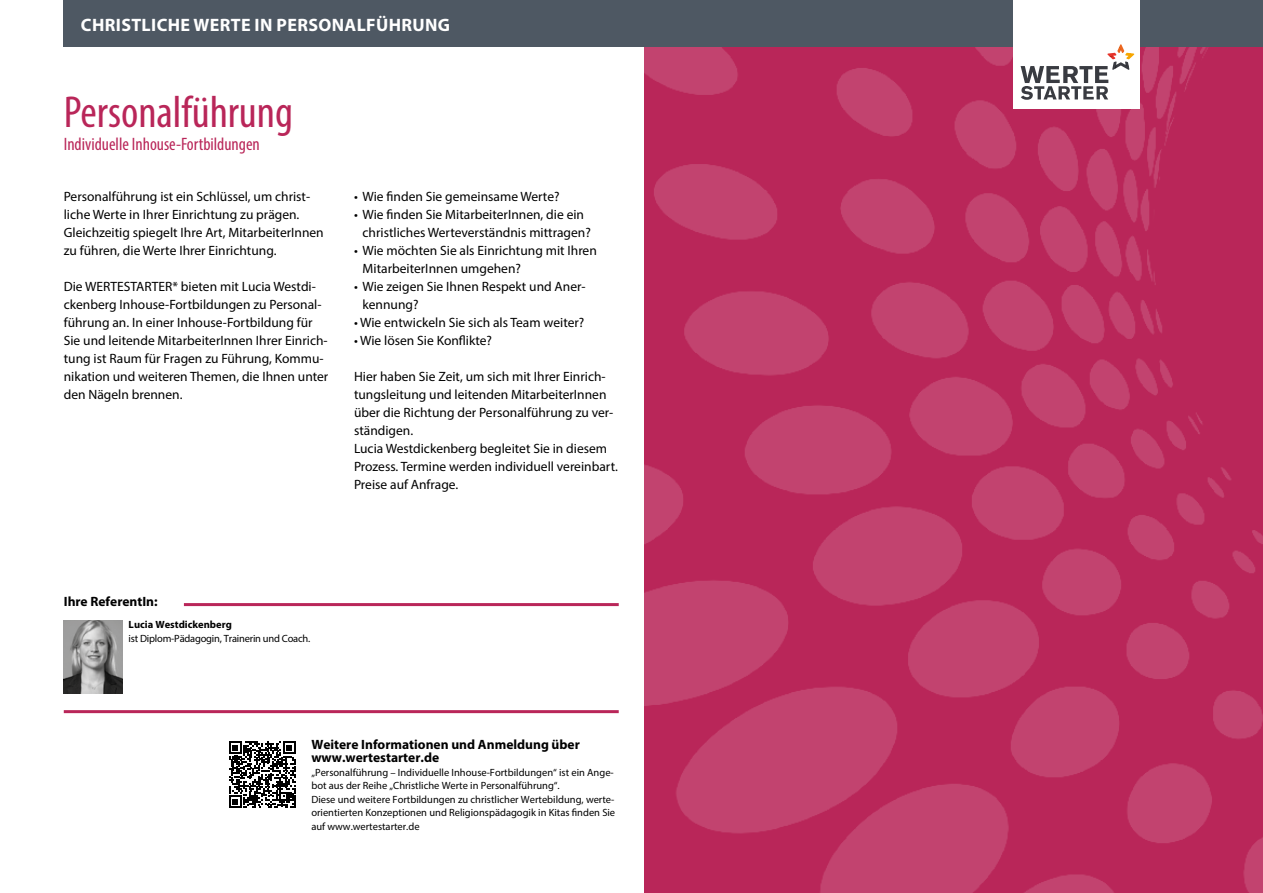
<style>
.page{position:relative;width:1263px;height:893px;background:#fff}
.page>*{position:absolute;margin:0;border:0;box-sizing:border-box;transform-origin:0 0}
.t1{font:condensed 45px "Myriad Pro";color:#b92659}
.t2{font:700 18px "Myriad Pro";letter-spacing:.02em;color:#fff}
.t3{font:condensed 18px "Myriad Pro";color:#b92659}
.t4{font:13.5px/18px "Myriad Pro";color:#000}
.t5{font:700 13.5px/13.5px "Myriad Pro";color:#000}
.t6{font:10.5px/13.5px "Myriad Pro";color:#000}
.t7{font:10.5px "Myriad Pro";letter-spacing:-.02em;color:#000}
.t8{font:700 10.5px "Myriad Pro";color:#000}
</style>
<div class="page">
<img style="left:644px;top:47px;width:619px;height:846px">
<div style="left:64px;top:0;width:1199px;height:47px;background:#4e5863"></div>
<svg style="left:229px;top:741px;width:66px;height:67px"></svg>
<div style="left:1013px;top:0;width:127px;height:108px;background:#fff"></div>
<svg style="left:1020px;top:44px;width:114px;height:56px"></svg>
<img style="left:64px;top:620px;width:58px;height:73px">
<hr style="left:184px;top:603px;width:435px;height:3px;background:#b92659">
<hr style="left:64px;top:710px;width:555px;height:3px;background:#b92659">
<h2 class="t2" style="left:81px;top:13px;width:371px">CHRISTLICHE WERTE IN PERSONALFÜHRUNG</h2>
<h1 class="t1" style="left:64px;top:85px;width:231px">Personalführung</h1>
<h2 class="t3" style="left:64px;top:133px;width:198px">Individuelle Inhouse-Fortbildungen</h2>
<p class="t4" style="left:64px;top:187px;width:261px">Personalführung ist ein Schlüssel, um christ&shy;liche Werte in Ihrer Einrichtung zu prägen.<br>Gleichzeitig spiegelt Ihre Art, MitarbeiterInnen zu führen, die Werte Ihrer Einrichtung.</p>
<p class="t4" style="left:64px;top:277px;width:266px">Die WERTESTARTER* bieten mit Lucia Westdi&shy;ckenberg Inhouse-Fortbildungen zu Personal&shy;führung an. In einer Inhouse-Fortbildung für Sie und leitende MitarbeiterInnen Ihrer Einrich&shy;tung ist Raum für Fragen zu Führung, Kommu&shy;nikation und weiteren Themen, die Ihnen unter den Nägeln brennen.</p>
<p class="t4" style="left:354px;top:187px;width:207px">• Wie finden Sie gemeinsame Werte?</p>
<p class="t4" style="left:362px;top:205px;width:230px;text-indent:-9px">• Wie finden Sie MitarbeiterInnen, die ein christliches Werteverständnis mittragen?</p>
<p class="t4" style="left:362px;top:241px;width:236px;text-indent:-9px">• Wie möchten Sie als Einrichtung mit Ihren<br>MitarbeiterInnen umgehen?</p>
<p class="t4" style="left:362px;top:277px;width:225px;text-indent:-9px">• Wie zeigen Sie Ihnen Respekt und Aner&shy;kennung?</p>
<p class="t4" style="left:354px;top:313px;width:232px">• Wie entwickeln Sie sich als Team weiter?</p>
<p class="t4" style="left:354px;top:331px;width:140px">• Wie lösen Sie Konflikte?</p>
<p class="t4" style="left:354px;top:367px;width:265px">Hier haben Sie Zeit, um sich mit Ihrer Einrich&shy;tungsleitung und leitenden MitarbeiterInnen über die Richtung der Personalführung zu ver&shy;ständigen.<br>Lucia Westdickenberg begleitet Sie in diesem Prozess. Termine werden individuell vereinbart.<br>Preise auf Anfrage.</p>
<p class="t5" style="left:64px;top:594px;width:95px">Ihre ReferentIn:</p>
<p class="t8" style="left:129px;top:618px;width:105px">Lucia Westdickenberg</p>
<p class="t7" style="left:129px;top:632px;width:183px">ist Diplom-Pädagogin, Trainerin und Coach.</p>
<p class="t5" style="left:311px;top:737px;width:270px">Weitere Informationen und Anmeldung über www.wertestarter.de</p>
<p class="t6" style="left:311px;top:765px;width:305px">„Personalführung – Individuelle Inhouse-Fortbildungen“ ist ein Ange&shy;bot aus der Reihe „Christliche Werte in Personalführung“.<br>Diese und weitere Fortbildungen zu christlicher Wertebildung, werte&shy;orientierten Konzeptionen und Religionspädagogik in Kitas finden Sie auf www.wertestarter.de</p>
</div>
